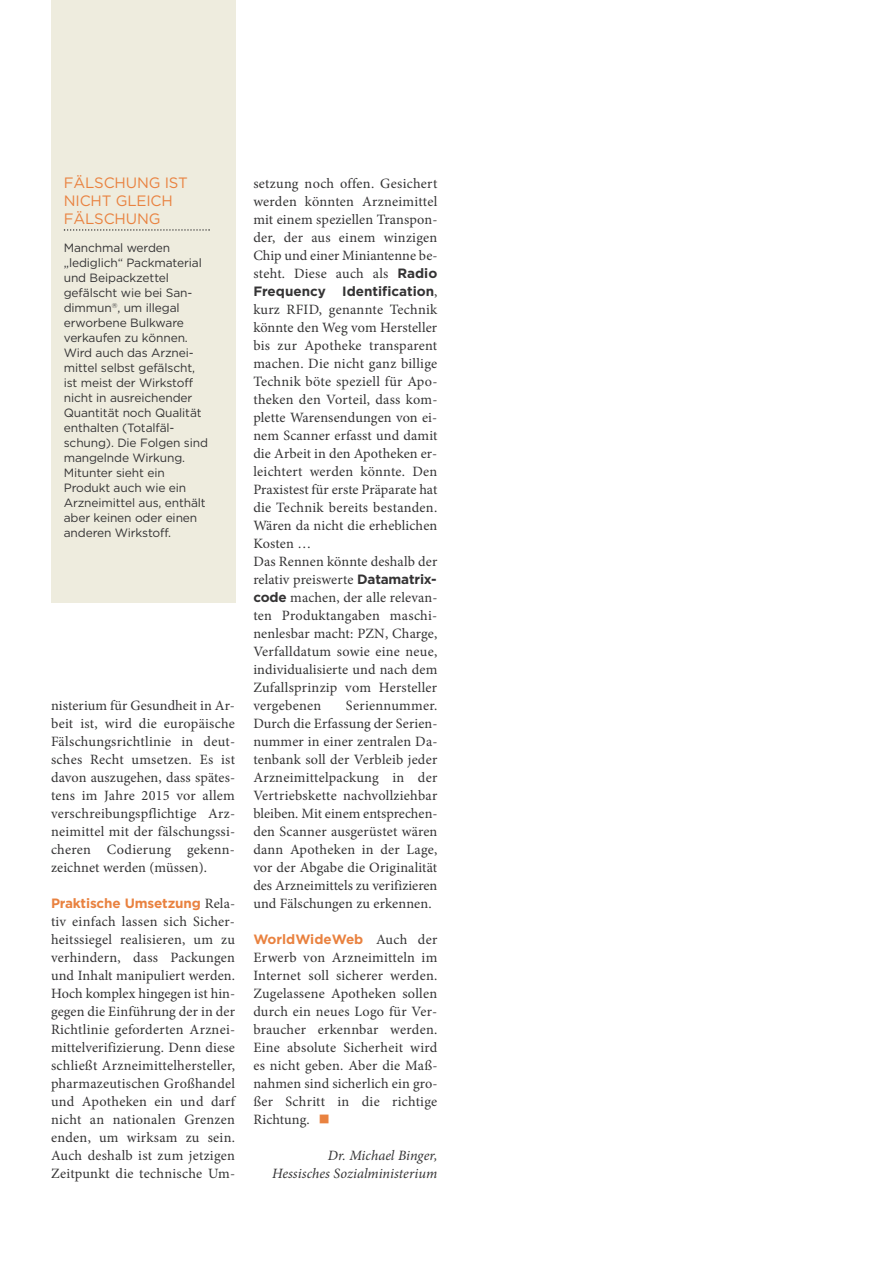
<style>
.page{position:relative;width:893px;height:1263px;background:#fff}
.page>*{position:absolute;margin:0;border:0;box-sizing:border-box;transform-origin:0 0}
.t1{font:15px/18px "Gotham";letter-spacing:-.01em;color:#e98240}
.t2{font:14.25px/18px "Minion Pro";letter-spacing:.01em;color:#343334;text-align:justify}
.t3{font:italic 14.25px/18px "Minion Pro";color:#343334;text-align:right}
.t4{font:700 13.5px "Gotham";letter-spacing:-.01em;color:#e98240}
.t5{font:700 13.5px "Gotham";color:#343334}
.t6{font:12px/15px "Gotham";letter-spacing:-.01em;color:#343334}
.s1{font-family:"Minion Pro";font-weight:400;font-size:14.25px;color:#343334}
.s2{font-family:"Gotham";font-weight:700;font-size:13.5px}
.s3{font-family:"Minion Pro";font-weight:400;font-size:14.25px}
</style>
<div class="page">
<div style="left:51px;top:0;width:184px;height:602px;background:#eeecde"></div>
<svg style="left:64px;top:229px;width:146px;height:2px"></svg>
<p class="t1" style="left:64px;top:175px;width:126px">FÄLSCHUNG IST<br>NICHT GLEICH<br>FÄLSCHUNG</p>
<p class="t6" style="left:64px;top:241px;width:146px">Manchmal werden „lediglich“ Packmaterial und Beipackzettel gefälscht wie bei San&shy;dimmun<sup>®</sup>, um illegal erworbene Bulkware verkaufen zu können.<br>Wird auch das Arznei&shy;mittel selbst gefälscht, ist meist der Wirkstoff nicht in ausreichender<br>Quantität noch Qualität enthalten (Totalfäl&shy;schung). Die Folgen sind mangelnde Wirkung.<br>Mitunter sieht ein<br>Produkt auch wie ein<br>Arzneimittel aus, enthält aber keinen oder einen anderen Wirkstoff.</p>
<p class="t2" style="left:51px;top:698px;width:186px">nisterium für Gesundheit in Ar&shy;beit ist, wird die europäische Fälschungsrichtlinie in deut&shy;sches Recht umsetzen. Es ist davon auszugehen, dass spätes&shy;tens im Jahre 2015 vor allem verschreibungspflichtige Arz&shy;neimittel mit der fälschungssi&shy;cheren Codierung gekenn&shy;zeichnet werden (müssen).</p>
<p class="t4" style="left:51px;top:898px;width:186px">Praktische Umsetzung <span class="s1">Rela-</span></p>
<p class="t2" style="left:51px;top:914px;width:186px">tiv einfach lassen sich Sicher&shy;heitssiegel realisieren, um zu verhindern, dass Packungen und Inhalt manipuliert werden.<br>Hoch komplex hingegen ist hin&shy;gegen die Einführung der in der Richtlinie geforderten Arznei&shy;mittelverifizierung. Denn diese schließt Arzneimittelhersteller, pharmazeutischen Großhandel und Apotheken ein und darf nicht an nationalen Grenzen enden, um wirksam zu sein.<br>Auch deshalb ist zum jetzigen Zeitpunkt die technische Um-</p>
<p class="t2" style="left:253px;top:176px;width:186px">setzung noch offen. Gesichert werden könnten Arzneimittel mit einem speziellen Transpon&shy;der, der aus einem winzigen Chip und einer Miniantenne be&shy;steht. Diese auch als <span class="s2">Radio</span></p>
<p class="t5" style="left:253px;top:286px;width:186px">Frequency Identification<span class="s3">,</span></p>
<p class="t2" style="left:253px;top:302px;width:186px;text-align:left">kurz RFID, genannte Technik könnte den Weg vom Hersteller bis zur Apotheke transparent machen. Die nicht ganz billige<br>Technik böte speziell für Apo&shy;theken den Vorteil, dass kom&shy;plette Warensendungen von ei&shy;nem Scanner erfasst und damit die Arbeit in den Apotheken er&shy;leichtert werden könnte. Den<br>Praxistest für erste Präparate hat die Technik bereits bestanden.<br>Wären da nicht die erheblichen<br>Kosten …<br>Das Rennen könnte deshalb der relativ preiswerte <span class="s2">Datamatrix&shy;code</span> machen, der alle relevan&shy;ten Produktangaben maschi&shy;nenlesbar macht: PZN, Charge,<br>Verfalldatum sowie eine neue, individualisierte und nach dem<br>Zufallsprinzip vom Hersteller vergebenen</p>
<p class="t2" style="left:253px;top:698px;width:186px;text-indent:92px">Seriennummer.<br>Durch die Erfassung der Serien&shy;nummer in einer zentralen Da&shy;tenbank soll der Verbleib jeder Arzneimittelpackung in der Vertriebskette nachvollziehbar bleiben. Mit einem entsprechen&shy;den Scanner ausgerüstet wären dann Apotheken in der Lage, vor der Abgabe die Originalität des Arzneimittels zu verifizieren und Fälschungen zu erkennen.</p>
<p class="t4" style="left:253px;top:934px;width:186px">WorldWideWeb <span class="s1">Auch der</span></p>
<p class="t2" style="left:253px;top:950px;width:186px">Erwerb von Arzneimitteln im Internet soll sicherer werden.<br>Zugelassene Apotheken sollen durch ein neues Logo für Ver&shy;braucher erkennbar werden.<br>Eine absolute Sicherheit wird es nicht geben. Aber die Maß&shy;nahmen sind sicherlich ein gro&shy;ßer Schritt in die richtige Richtung.</p>
<p class="t3" style="left:272px;top:1146px;width:167px">Dr. Michael Binger,<br>Hessisches Sozialministerium</p>
</div>
